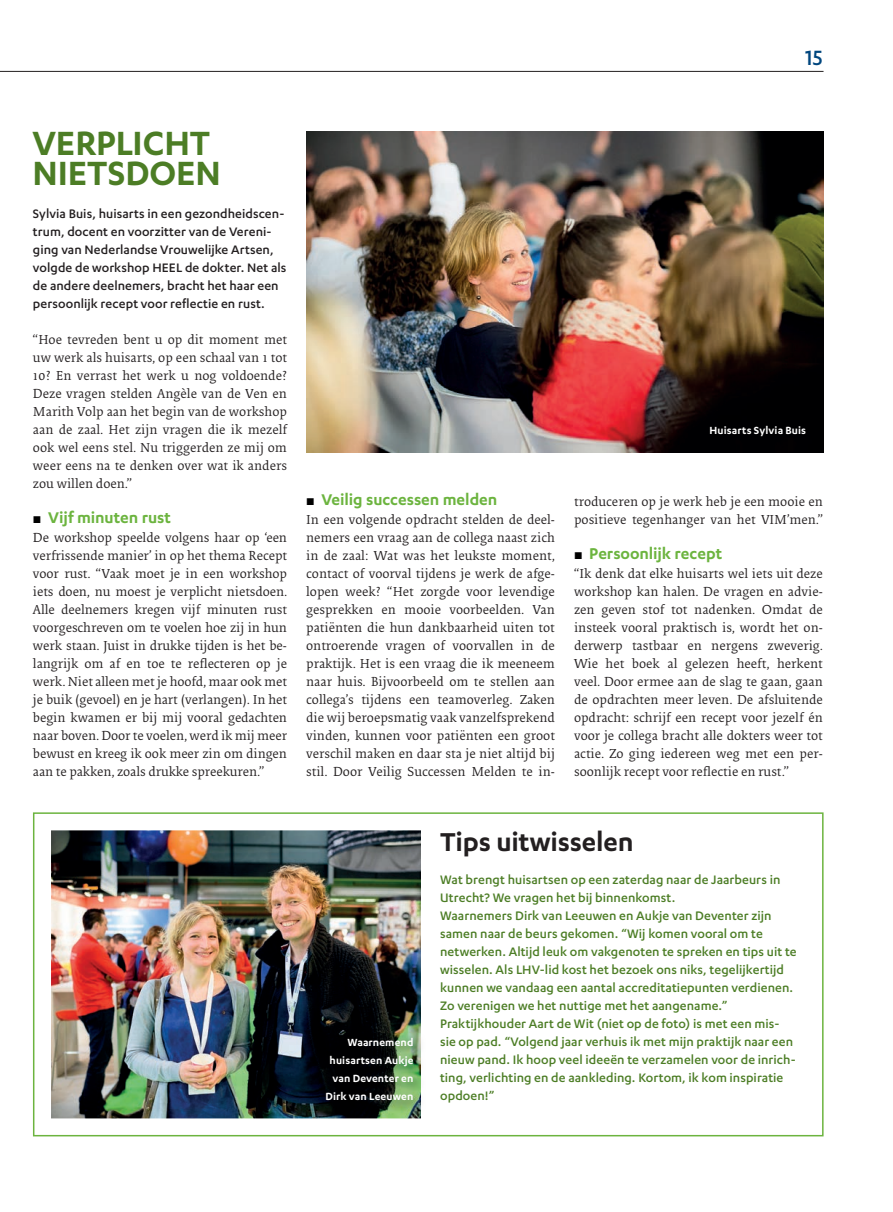
<style>
.page{position:relative;width:893px;height:1212px;background:#fff}
.page>*{position:absolute;margin:0;border:0;box-sizing:border-box;transform-origin:0 0}
.t1{font:600 39px/30px "Karbon";letter-spacing:-.005em;color:#4c7d25}
.t2{font:600 30px "Karbon";letter-spacing:-.005em;color:#231f20}
.t3{font:500 24px "Karbon";color:#00467e}
.t4{font:600 18px "Karbon";letter-spacing:-.005em;color:#6cb43f}
.t5{font:500 14.25px/18px "Karbon";letter-spacing:.005em;color:#4c7d25}
.t6{font:500 14.25px/18px "Karbon";letter-spacing:.005em;color:#231f20}
.t7{font:13.5px/18px "Collis";color:#231f20;text-align:justify}
.t8{font:600 12px/18px "Karbon";letter-spacing:.01em;color:#fff;text-align:right}
.s1{font-family:"Apex New";font-weight:400;font-size:13.5px;color:#000}
</style>
<div class="page">
<div style="left:33px;top:812px;width:791px;height:324px;border:2px solid #6cb43f"></div>
<img style="left:306px;top:132px;width:517px;height:320px">
<img style="left:51px;top:830px;width:370px;height:288px">
<img style="left:320px;top:1033px;width:101px;height:80px">
<hr style="left:0;top:71px;width:823px;height:1px;background:#231f20">
<h3 class="t3" style="left:805px;top:45px;width:19px">15</h3>
<h1 class="t1" style="left:32px;top:127px;width:190px">VERPLICHT<br>NIETSDOEN</h1>
<p class="t6" style="left:33px;top:204px;width:255px">Sylvia Buis, huisarts in een gezondheidscen&shy;trum, docent en voorzitter van de Vereni&shy;ging van Nederlandse Vrouwelijke Artsen, volgde de workshop HEEL de dokter. Net als de andere deelnemers, bracht het haar een persoonlijk recept voor reflectie en rust.</p>
<p class="t7" style="left:33px;top:332px;width:256px">“Hoe tevreden bent u op dit moment met uw werk als huisarts, op een schaal van 1 tot 10? En verrast het werk u nog voldoende?<br>Deze vragen stelden Angèle van de Ven en Marith Volp aan het begin van de workshop aan de zaal. Het zijn vragen die ik mezelf ook wel eens stel. Nu triggerden ze mij om weer eens na te denken over wat ik anders zou willen doen.”</p>
<h3 class="t4" style="left:33px;top:507px;width:140px"><span class="s1">▪</span> Vijf minuten rust</h3>
<p class="t7" style="left:33px;top:530px;width:256px">De workshop speelde volgens haar op ‘een verfrissende manier’ in op het thema Recept voor rust. “Vaak moet je in een workshop iets doen, nu moest je verplicht nietsdoen.<br>Alle deelnemers kregen vijf minuten rust voorgeschreven om te voelen hoe zij in hun werk staan. Juist in drukke tijden is het be&shy;langrijk om af en toe te reflecteren op je werk. Niet alleen met je hoofd, maar ook met je buik (gevoel) en je hart (verlangen). In het begin kwamen er bij mij vooral gedachten naar boven. Door te voelen, werd ik mij meer bewust en kreeg ik ook meer zin om dingen aan te pakken, zoals drukke spreekuren.”</p>
<h3 class="t4" style="left:306px;top:489px;width:193px"><span class="s1">▪</span> Veilig successen melden</h3>
<p class="t7" style="left:306px;top:512px;width:250px">In een volgende opdracht stelden de deel&shy;nemers een vraag aan de collega naast zich in de zaal: Wat was het leukste moment, contact of voorval tijdens je werk de afge&shy;lopen week? “Het zorgde voor levendige gesprekken en mooie voorbeelden. Van patiënten die hun dankbaarheid uiten tot ontroerende vragen of voorvallen in de praktijk. Het is een vraag die ik meeneem naar huis. Bijvoorbeeld om te stellen aan collega’s tijdens een teamoverleg. Zaken die wij beroepsmatig vaak vanzelfsprekend vinden, kunnen voor patiënten een groot verschil maken en daar sta je niet altijd bij stil. Door Veilig Successen Melden te in-</p>
<p class="t8" style="left:709px;top:421px;width:98px">Huisarts Sylvia Buis</p>
<p class="t7" style="left:574px;top:494px;width:250px">troduceren op je werk heb je een mooie en positieve tegenhanger van het VIM’men.”</p>
<h3 class="t4" style="left:574px;top:543px;width:150px"><span class="s1">▪</span> Persoonlijk recept</h3>
<p class="t7" style="left:574px;top:566px;width:250px">“Ik denk dat elke huisarts wel iets uit deze workshop kan halen. De vragen en advie&shy;zen geven stof tot nadenken. Omdat de insteek vooral praktisch is, wordt het on&shy;derwerp tastbaar en nergens zweverig.<br>Wie het boek al gelezen heeft, herkent veel. Door ermee aan de slag te gaan, gaan de opdrachten meer leven. De afsluitende opdracht: schrijf een recept voor jezelf én voor je collega bracht alle dokters weer tot actie. Zo ging iedereen weg met een per&shy;soonlijk recept voor reflectie en rust.”</p>
<p class="t8" style="left:326px;top:1033px;width:89px">Waarnemend huisartsen Aukje van Deventer en<br>Dirk van Leeuwen</p>
<h2 class="t2" style="left:440px;top:825px;width:195px">Tips uitwisselen</h2>
<p class="t5" style="left:440px;top:870px;width:358px">Wat brengt huisartsen op een zaterdag naar de Jaarbeurs in Utrecht? We vragen het bij binnenkomst.<br>Waarnemers Dirk van Leeuwen en Aukje van Deventer zijn samen naar de beurs gekomen. “Wij komen vooral om te netwerken. Altijd leuk om vakgenoten te spreken en tips uit te wisselen. Als LHV-lid kost het bezoek ons niks, tegelijkertijd kunnen we vandaag een aantal accreditatiepunten verdienen.<br>Zo verenigen we het nuttige met het aangename.” Praktijkhouder Aart de Wit (niet op de foto) is met een mis&shy;sie op pad. “Volgend jaar verhuis ik met mijn praktijk naar een nieuw pand. Ik hoop veel ideeën te verzamelen voor de inrich&shy;ting, verlichting en de aankleding. Kortom, ik kom inspiratie opdoen!”</p>
</div>
